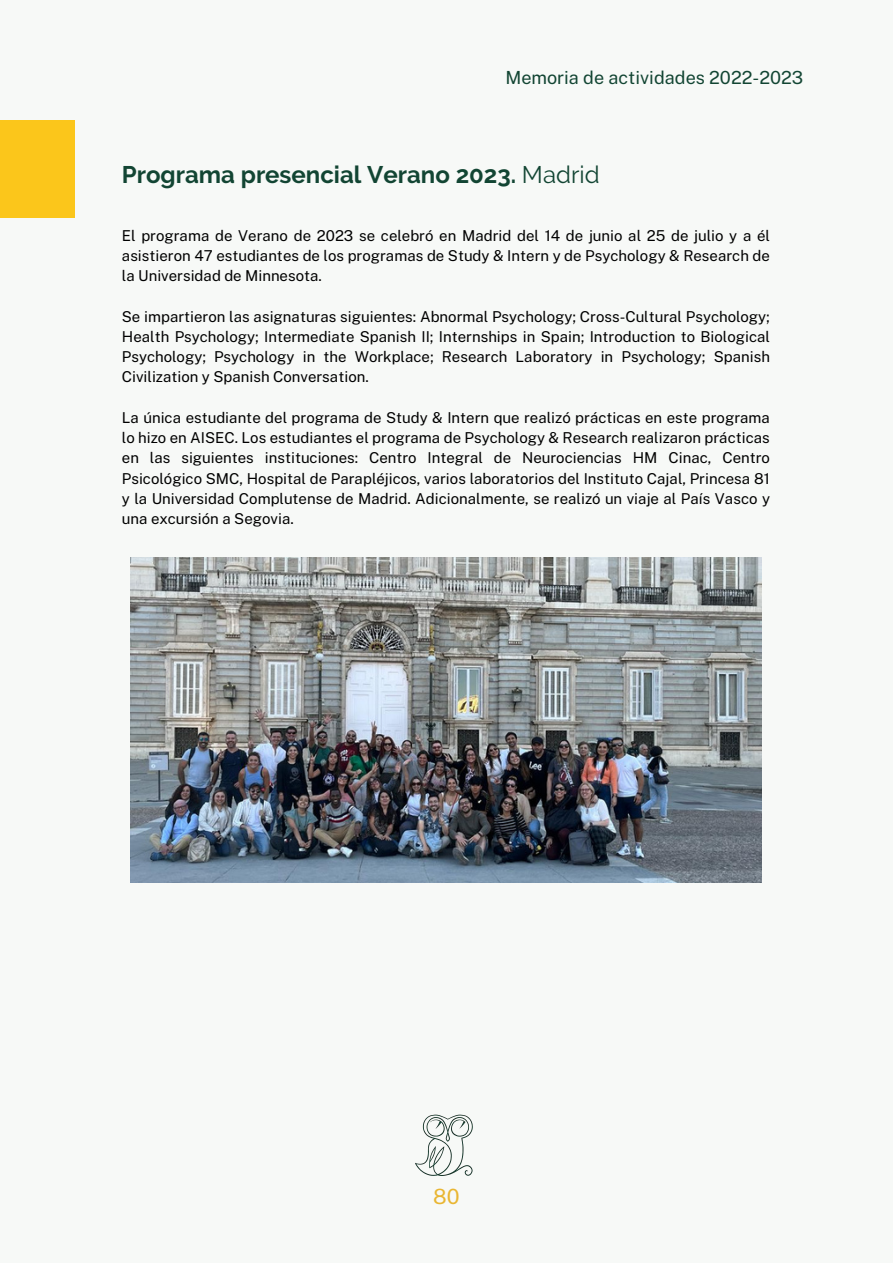
<style>
.page{position:relative;width:893px;height:1264px;background:#fff}
.page>*{position:absolute;margin:0;border:0;box-sizing:border-box;transform-origin:0 0}
.t1{font:700 24px "Raleway";color:#124533}
.t2{font:21px "Public Sans";color:#e9b632}
.t3{font:18px "Public Sans";color:#124533}
.t4{font:15px/20.2px "Public Sans";color:#000;text-align:justify}
.s1{font-weight:400}
</style>
<div class="page">
<div style="left:0;top:0;width:892px;height:1262px;background:#f7f9f7"></div>
<img style="left:415px;top:1114px;width:58px;height:62px">
<div style="left:0;top:120px;width:75px;height:98px;background:#fbc61b"></div>
<img style="left:131px;top:557px;width:630px;height:325px">
<p class="t3" style="left:505px;top:67px;width:299px">Memoria de actividades 2022-2023</p>
<p class="t1" style="left:122px;top:160px;width:479px">Programa presencial Verano 2023. <span class="s1">Madrid</span></p>
<p class="t4" style="left:122px;top:225px;width:649px">El programa de Verano de 2023 se celebró en Madrid del 14 de junio al 25 de julio y a él asistieron 47 estudiantes de los programas de Study &amp; Intern y de Psychology &amp; Research de la Universidad de Minnesota.</p>
<p class="t4" style="left:122px;top:306px;width:649px">Se impartieron las asignaturas siguientes: Abnormal Psychology; Cross-Cultural Psychology; Health Psychology; Intermediate Spanish II; Internships in Spain; Introduction to Biological Psychology; Psychology in the Workplace; Research Laboratory in Psychology; Spanish Civilization y Spanish Conversation.</p>
<p class="t4" style="left:122px;top:407px;width:649px">La única estudiante del programa de Study &amp; Intern que realizó prácticas en este programa lo hizo en AISEC. Los estudiantes el programa de Psychology &amp; Research realizaron prácticas en las siguientes instituciones: Centro Integral de Neurociencias HM Cinac, Centro Psicológico SMC, Hospital de Parapléjicos, varios laboratorios del Instituto Cajal, Princesa 81 y la Universidad Complutense de Madrid. Adicionalmente, se realizó un viaje al País Vasco y una excursión a Segovia.</p>
<p class="t2" style="left:433px;top:1184px;width:28px">80</p>
</div>
